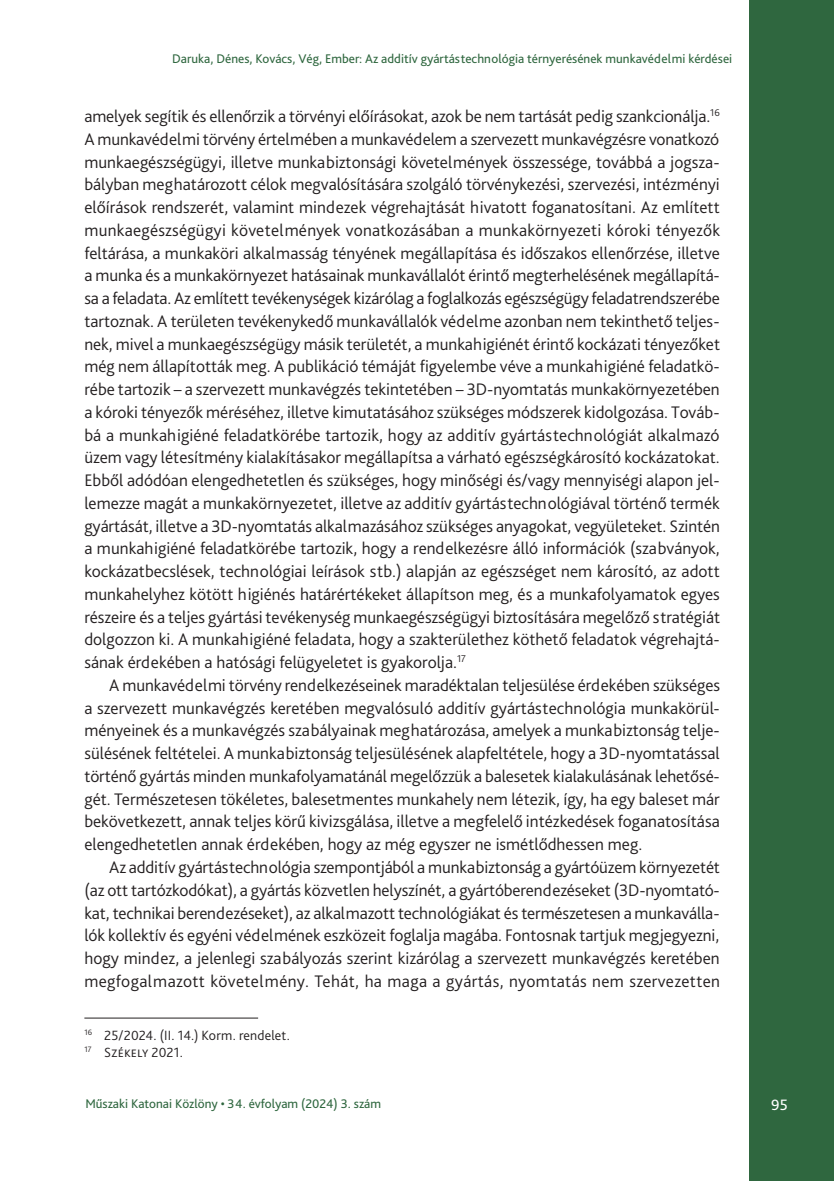
<style>
.page{position:relative;width:834px;height:1181px;background:#fff}
.page>*{position:absolute;margin:0;border:0;box-sizing:border-box;transform-origin:0 0}
.Szöveg_1st{font:300 17.5px/22.8px "Bliss Pro";color:#231f20;text-align:justify}
.Szöveg{font:300 17.5px/22.8px "Bliss Pro";color:#231f20;text-align:justify}
.t1{font:15.75px "Bliss Pro";color:#fff}
.Lábjegyzet{font:300 14px "Bliss Pro";letter-spacing:.01em;color:#231f20}
.t2{font:13.12px "Bliss Pro";color:#2f673f}
</style>
<div class="page">
<div style="left:749px;top:0;width:84px;height:1181px;background:#2f673f"></div>
<hr style="left:84px;top:1017px;width:174px;height:1px;background:#231f20">
<p class="t2" style="left:172px;top:50px;width:561px">Daruka, Dénes, Kovács, Vég, Ember: Az additív gyártástechnológia térnyerésének munkavédelmi kérdései</p>
<p class="Szöveg_1st" style="left:84px;top:104px;width:637px">amelyek segítik és ellenőrzik a törvényi előírásokat, azok be nem tartását pedig szankcionálja.<sup>16<br></sup>A munkavédelmi törvény értelmében a munkavédelem a szervezett munkavégzésre vonatkozó munkaegészségügyi, illetve munkabiztonsági követelmények összessége, továbbá a jogsza&shy;bályban meghatározott célok megvalósítására szolgáló törvénykezési, szervezési, intézményi előírások rendszerét, valamint mindezek végrehajtását hivatott foganatosítani. Az említett munkaegészségügyi követelmények vonatkozásában a munkakörnyezeti kóroki tényezők feltárása, a munkaköri alkalmasság tényének megállapítása és időszakos ellenőrzése, illetve a munka és a munkakörnyezet hatásainak munkavállalót érintő megterhelésének megállapítá&shy;sa a feladata. Az említett tevékenységek kizárólag a foglalkozás egészségügy feladatrendszerébe tartoznak. A területen tevékenykedő munkavállalók védelme azonban nem tekinthető teljes&shy;nek, mivel a munkaegészségügy másik területét, a munkahigiénét érintő kockázati tényezőket még nem állapították meg. A publikáció témáját figyelembe véve a munkahigiéné feladatkö&shy;rébe tartozik – a szervezett munkavégzés tekintetében – -3D-nyomtatás munkakörnyezetében a kóroki tényezők méréséhez, illetve kimutatásához szükséges módszerek kidolgozása. Továb&shy;bá a munkahigiéné feladatkörébe tartozik, hogy az additív gyártástechnológiát alkalmazó üzem vagy létesítmény kialakításakor megállapítsa a várható egészségkárosító kockázatokat.<br>Ebből adódóan elengedhetetlen és szükséges, hogy minőségi és/vagy mennyiségi alapon jel&shy;lemezze magát a munkakörnyezetet, illetve az additív gyártástechnológiával történő termék gyártását, illetve a -3D-nyomtatás alkalmazásához szükséges anyagokat, vegyületeket. Szintén a munkahigiéné feladatkörébe tartozik, hogy a rendelkezésre álló információk (szabványok, kockázatbecslések, technológiai leírások stb.) alapján az egészséget nem károsító, az adott munkahelyhez kötött higiénés határértékeket állapítson meg, és a munkafolyamatok egyes részeire és a teljes gyártási tevékenység munkaegészségügyi biztosítására megelőző stratégiát dolgozzon ki. A munkahigiéné feladata, hogy a szakterülethez köthető feladatok végrehajtá&shy;sának érdekében a hatósági felügyeletet is gyakorolja.<sup>17</sup></p>
<p class="Szöveg" style="left:84px;top:673px;width:637px;text-indent:25px">A munkavédelmi törvény rendelkezéseinek maradéktalan teljesülése érdekében szükséges a szervezett munkavégzés keretében megvalósuló additív gyártástechnológia munkakörül&shy;ményeinek és a munkavégzés szabályainak meghatározása, amelyek a munkabiztonság telje&shy;sülésének feltételei. A munkabiztonság teljesülésének alapfeltétele, hogy a -3D-nyomtatással történő gyártás minden munkafolyamatánál megelőzzük a balesetek kialakulásának lehetősé&shy;gét. Természetesen tökéletes, balesetmentes munkahely nem létezik, így, ha egy baleset már bekövetkezett, annak teljes körű kivizsgálása, illetve a megfelelő intézkedések foganatosítása elengedhetetlen annak érdekében, hogy az még egyszer ne ismétlődhessen meg.</p>
<p class="Szöveg" style="left:84px;top:855px;width:637px;text-indent:25px">Az additív gyártástechnológia szempontjából a munkabiztonság a gyártóüzem környezetét (az ott tartózkodókat), a gyártás közvetlen helyszínét, a gyártóberendezéseket (3D-nyomtató&shy;kat, technikai berendezéseket), az alkalmazott technológiákat és természetesen a munkaválla&shy;lók kollektív és egyéni védelmének eszközeit foglalja magába. Fontosnak tartjuk megjegyezni, hogy mindez, a jelenlegi szabályozás szerint kizárólag a szervezett munkavégzés keretében megfogalmazott követelmény. Tehát, ha maga a gyártás, nyomtatás nem szervezetten</p>
<p class="Lábjegyzet" style="left:84px;top:1026px;width:207px"><sup>16</sup> 25/2024. (II. -14.) Korm. rendelet.</p>
<p class="Lábjegyzet" style="left:84px;top:1043px;width:100px"><sup>17</sup> Székely 2021.</p>
<p class="t2" style="left:85px;top:1095px;width:297px">Műszaki Katonai Közlöny • 34. évfolyam (2024) 3. szám</p>
<p class="t1" style="left:771px;top:1095px;width:18px">95</p>
</div>
